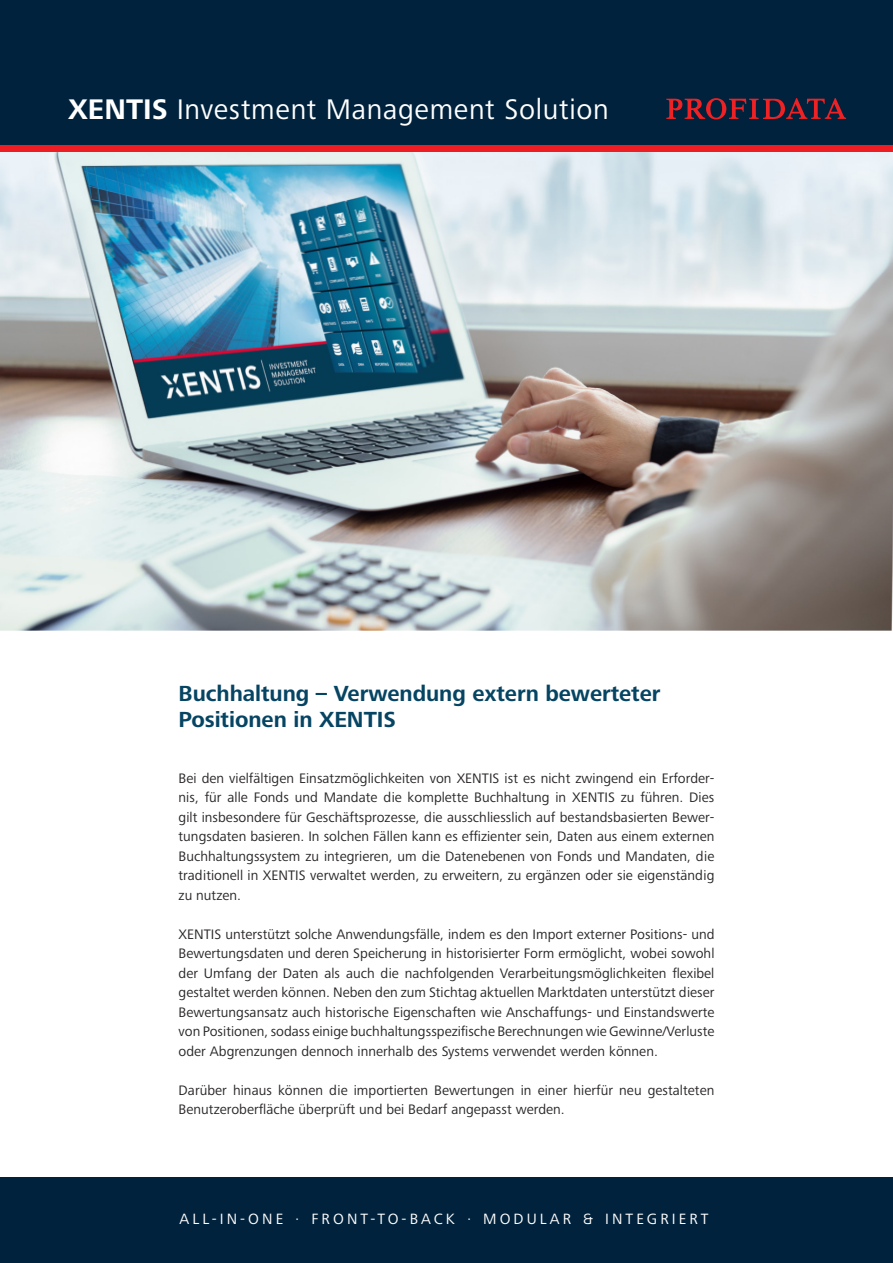
<style>
.page{position:relative;width:893px;height:1263px;background:#fff}
.page>*{position:absolute;margin:0;border:0;box-sizing:border-box;transform-origin:0 0}
.t1{font:29.4px "Frutiger Next Pro";letter-spacing:.025em;color:#fff}
.t2{font:700 22.65px/26.2px "Frutiger Next Pro";letter-spacing:-.005em;color:#054462}
.t3{font:15.45px "Frutiger Next Pro";letter-spacing:.2em;color:#fff}
.t4{font:14.25px/19.5px "Frutiger Next Pro";letter-spacing:.005em;color:#282526;text-align:justify}
.s1{font-weight:700}
</style>
<div class="page">
<img style="left:0;top:152px;width:893px;height:479px">
<div style="left:0;top:1178px;width:893px;height:85px;background:#00223c"></div>
<div style="left:0;top:0;width:893px;height:149px;background:#00223c"></div>
<div style="left:0;top:145px;width:893px;height:7px;background:#ee1d23"></div>
<svg style="left:667px;top:98px;width:179px;height:21px"></svg>
<h1 class="t1" style="left:68px;top:92px;width:542px"><span class="s1">XENTIS</span> Investment Management Solution</h1>
<h2 class="t2" style="left:179px;top:680px;width:483px">Buchhaltung – Verwendung extern bewerteter<br>Positionen in XENTIS</h2>
<p class="t4" style="left:179px;top:768px;width:537px">Bei den vielfältigen Einsatzmöglichkeiten von XENTIS ist es nicht zwingend ein Erforder&shy;nis, für alle Fonds und Mandate die komplette Buchhaltung in XENTIS zu führen. Dies gilt insbesondere für Geschäftsprozesse, die ausschliesslich auf bestandsbasierten Bewer&shy;tungsdaten basieren. In solchen Fällen kann es effizienter sein, Daten aus einem externen Buchhaltungssystem zu integrieren, um die Datenebenen von Fonds und Mandaten, die traditionell in XENTIS verwaltet werden, zu erweitern, zu ergänzen oder sie eigenständig zu nutzen.</p>
<p class="t4" style="left:179px;top:924px;width:537px">XENTIS unterstützt solche Anwendungsfälle, indem es den Import externer Positions- und Bewertungsdaten und deren Speicherung in historisierter Form ermöglicht, wobei sowohl der Umfang der Daten als auch die nachfolgenden Verarbeitungsmöglichkeiten flexibel gestaltet werden können. Neben den zum Stichtag aktuellen Marktdaten unterstützt dieser Bewertungsansatz auch historische Eigenschaften wie Anschaffungs- und Einstandswerte von Positionen, sodass einige buchhaltungsspezifische Berechnungen wie Gewinne/Verluste oder Abgrenzungen dennoch innerhalb des Systems verwendet werden können.</p>
<p class="t4" style="left:179px;top:1080px;width:537px">Darüber hinaus können die importierten Bewertungen in einer hierfür neu gestalteten<br>Benutzeroberfläche überprüft und bei Bedarf angepasst werden.</p>
<p class="t3" style="left:179px;top:1210px;width:530px">ALL-IN-ONE · FRONT-TO-BACK · MODULAR &amp; INTEGRIERT</p>
</div>
